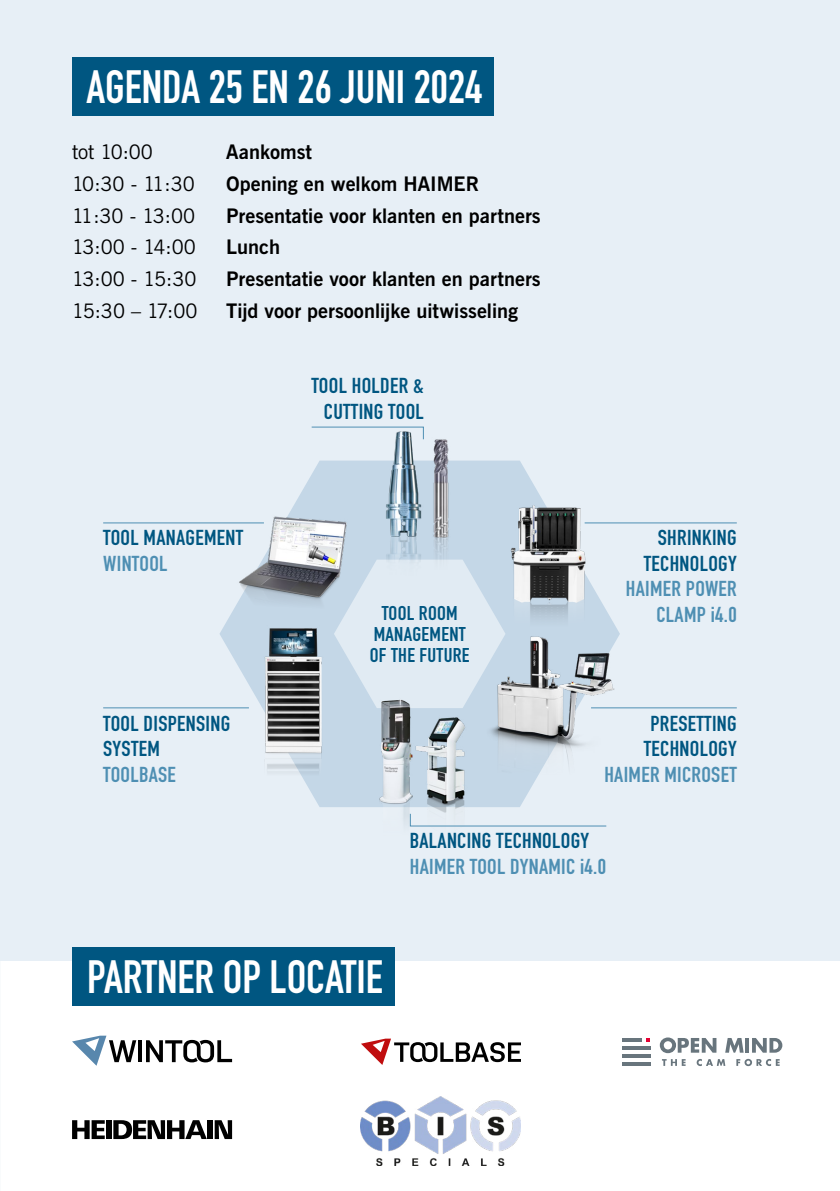
<style>
.page{position:relative;width:840px;height:1191px;background:#fff}
.page>*{position:absolute;margin:0;border:0;box-sizing:border-box;transform-origin:0 0}
.t1{font:46px "DIN Engschrift Std";color:#fff}
.t2{font:21.4px/25.6px "DIN Engschrift Std";letter-spacing:.015em;color:#005681;text-align:center;scale:1.05 1}
.t3{font:21.4px/25.6px "DIN Engschrift Std";letter-spacing:.015em;color:#4e8fb3;text-align:right;scale:1.05 1}
.t4{font:700 20px "News Gothic BT";color:#000}
.t5{font:20px "News Gothic BT";color:#000}
.t6{font:19.6px/21px "DIN Engschrift Std";letter-spacing:.015em;color:#005681;text-align:center;scale:1.05 1}
</style>
<div class="page">
<div style="left:0;top:0;width:839px;height:960px;background:#e7eff6"></div>
<div style="left:72px;top:57px;width:421px;height:58px;background:#005681"></div>
<div style="left:72px;top:947px;width:322px;height:58px;background:#005681"></div>
<svg style="left:659px;top:1037px;width:57px;height:16px"></svg>
<svg style="left:725px;top:1038px;width:18px;height:14px"></svg>
<hr style="left:745px;top:1038px;width:4px;height:14px;background:#68757d">
<svg style="left:752px;top:1038px;width:30px;height:14px"></svg>
<svg style="left:622px;top:1046px;width:28px;height:3px"></svg>
<svg style="left:622px;top:1054px;width:28px;height:3px"></svg>
<svg style="left:646px;top:1038px;width:4px;height:3px"></svg>
<svg style="left:622px;top:1038px;width:19px;height:3px"></svg>
<svg style="left:622px;top:1062px;width:28px;height:3px"></svg>
<svg style="left:662px;top:1059px;width:23px;height:7px"></svg>
<svg style="left:696px;top:1059px;width:29px;height:7px"></svg>
<svg style="left:736px;top:1058px;width:43px;height:8px"></svg>
<svg style="left:361px;top:1038px;width:159px;height:27px"></svg>
<svg style="left:72px;top:1035px;width:64px;height:30px"></svg>
<hr style="left:138px;top:1040px;width:4px;height:22px;background:#000">
<svg style="left:146px;top:1040px;width:86px;height:22px"></svg>
<svg style="left:72px;top:1120px;width:33px;height:19px"></svg>
<div style="left:106px;top:1120px;width:5px;height:19px;background:#000"></div>
<svg style="left:113px;top:1120px;width:94px;height:19px"></svg>
<div style="left:207px;top:1120px;width:6px;height:19px;background:#000"></div>
<svg style="left:214px;top:1120px;width:18px;height:19px"></svg>
<img style="left:361px;top:1096px;width:159px;height:69px">
<svg style="left:219px;top:460px;width:400px;height:347px;fill:#c4d7e7"></svg>
<svg style="left:338px;top:559px;width:165px;height:149px"></svg>
<img style="left:503px;top:489px;width:87px;height:141px">
<img style="left:247px;top:699px;width:91px;height:48px">
<img style="left:379px;top:440px;width:48px;height:147px">
<img style="left:431px;top:439px;width:19px;height:96px">
<img style="left:484px;top:630px;width:135px;height:177px">
<img style="left:431px;top:535px;width:19px;height:99px">
<img style="left:247px;top:747px;width:91px;height:43px">
<img style="left:219px;top:552px;width:146px;height:147px">
<img style="left:225px;top:503px;width:136px;height:106px">
<img style="left:369px;top:688px;width:100px;height:134px">
<hr style="left:590px;top:707px;width:146px;height:1px;background:#4e8fb3">
<hr style="left:103px;top:707px;width:146px;height:1px;background:#4e8fb3">
<svg style="left:311px;top:426px;width:113px;height:14px"></svg>
<hr style="left:584px;top:522px;width:152px;height:1px;background:#4e8fb3">
<svg style="left:409px;top:813px;width:198px;height:14px"></svg>
<hr style="left:103px;top:522px;width:161px;height:1px;background:#4e8fb3">
<h1 class="t1" style="left:86px;top:60px;width:397px">AGENDA 25 EN 26 JUNI 2024</h1>
<p class="t5" style="left:72px;top:140px;width:82px">tot 10:00</p>
<p class="t4" style="left:226px;top:140px;width:87px">Aankomst</p>
<p class="t5" style="left:72px;top:172px;width:124px">10:30 - 11:30</p>
<p class="t4" style="left:226px;top:172px;width:254px">Opening en welkom HAIMER</p>
<p class="t5" style="left:72px;top:203px;width:124px">11:30 - 13:00</p>
<p class="t4" style="left:226px;top:203px;width:316px">Presentatie voor klanten en partners</p>
<p class="t5" style="left:72px;top:235px;width:125px">13:00 - 14:00</p>
<p class="t4" style="left:226px;top:235px;width:55px">Lunch</p>
<p class="t5" style="left:72px;top:267px;width:126px">13:00 - 15:30</p>
<p class="t4" style="left:226px;top:267px;width:316px">Presentatie voor klanten en partners</p>
<p class="t5" style="left:72px;top:298px;width:127px">15:30 – 17:00</p>
<p class="t4" style="left:226px;top:298px;width:293px">Tijd voor persoonlijke uitwisseling</p>
<p class="t2" style="left:103px;top:525px;width:135px">TOOL MANAGEMENT</p>
<p class="t3" style="left:103px;top:551px;width:63px">WINTOOL</p>
<p class="t2" style="left:103px;top:710px;width:122px;text-align:left">TOOL DISPENSING<br>SYSTEM</p>
<p class="t3" style="left:103px;top:761px;width:71px">TOOLBASE</p>
<p class="t2" style="left:311px;top:373px;width:108px">TOOL HOLDER &amp;<br>CUTTING TOOL</p>
<p class="t6" style="left:369px;top:602px;width:96px">TOOL ROOM<br>MANAGEMENT<br>OF THE FUTURE</p>
<p class="t2" style="left:643px;top:525px;width:90px;text-align:right">SHRINKING<br>TECHNOLOGY</p>
<p class="t3" style="left:625px;top:576px;width:107px">HAIMER POWER<br>CLAMP i4.0</p>
<p class="t2" style="left:643px;top:710px;width:90px">PRESETTING<br>TECHNOLOGY</p>
<p class="t3" style="left:604px;top:761px;width:127px">HAIMER MICROSET</p>
<p class="t2" style="left:409px;top:828px;width:172px">BALANCING TECHNOLOGY</p>
<p class="t3" style="left:409px;top:853px;width:188px">HAIMER TOOL DYNAMIC i4.0</p>
<h1 class="t1" style="left:87px;top:950px;width:297px">PARTNER OP LOCATIE</h1>
</div>
